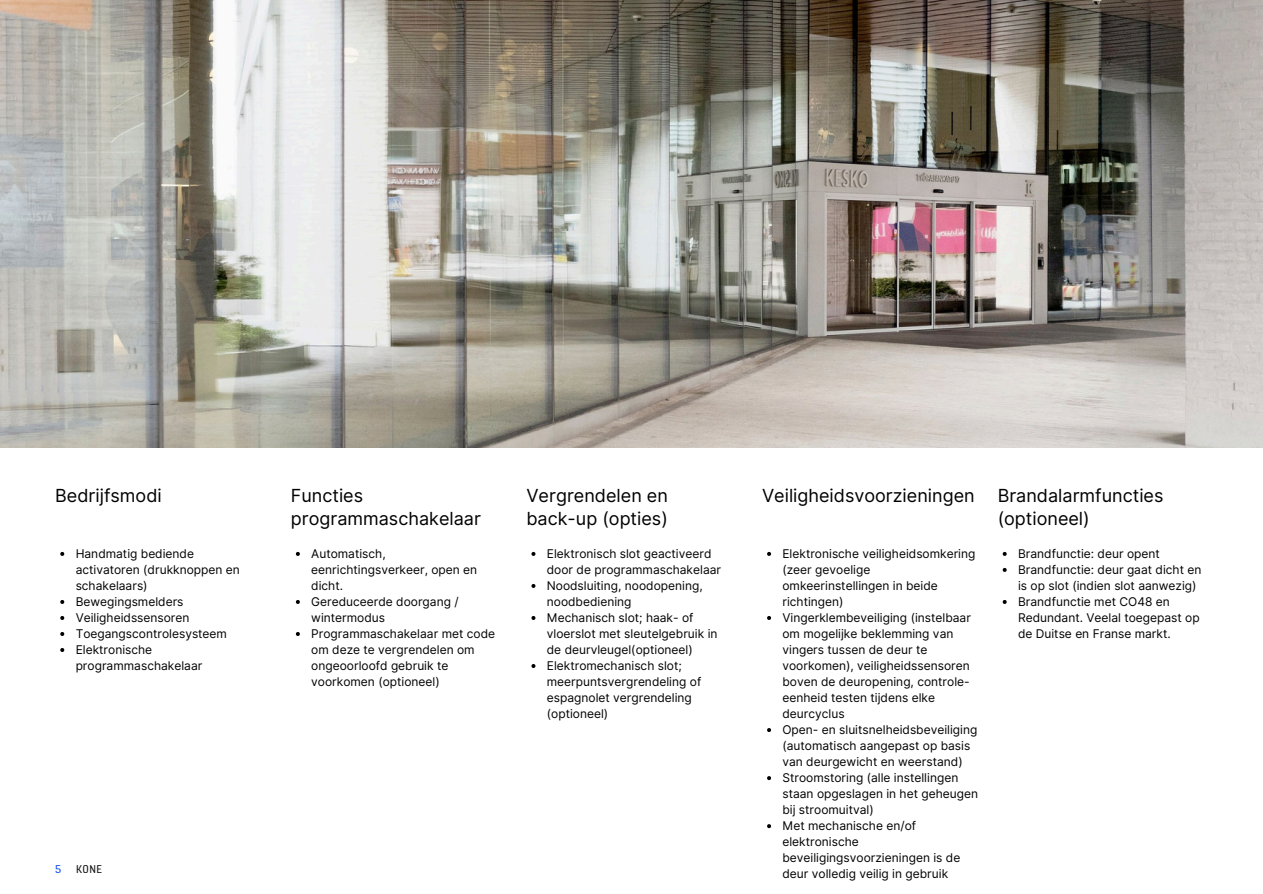
<style>
.page{position:relative;width:1263px;height:894px;background:#fff}
.page>*{position:absolute;margin:0;border:0;box-sizing:border-box;transform-origin:0 0}
.t1{font:18px/22.5px "Inter";color:#000}
.t2{font:12px/16px "Inter";color:#000}
.t3{font:12px "KONE Information";color:#141414}
.s1{color:#1450f5}
</style>
<div class="page">
<img style="left:0;top:0;width:1263px;height:447px">
<svg style="left:60px;top:551px;width:4px;height:4px"></svg>
<svg style="left:60px;top:600px;width:4px;height:3px"></svg>
<svg style="left:60px;top:616px;width:4px;height:3px"></svg>
<svg style="left:60px;top:632px;width:4px;height:3px"></svg>
<svg style="left:60px;top:648px;width:4px;height:3px"></svg>
<svg style="left:296px;top:551px;width:4px;height:4px"></svg>
<svg style="left:296px;top:600px;width:4px;height:3px"></svg>
<svg style="left:296px;top:632px;width:4px;height:3px"></svg>
<svg style="left:531px;top:551px;width:4px;height:4px"></svg>
<svg style="left:531px;top:583px;width:4px;height:4px"></svg>
<svg style="left:531px;top:616px;width:4px;height:3px"></svg>
<svg style="left:531px;top:664px;width:4px;height:3px"></svg>
<svg style="left:767px;top:551px;width:4px;height:4px"></svg>
<svg style="left:767px;top:616px;width:4px;height:3px"></svg>
<svg style="left:767px;top:728px;width:4px;height:3px"></svg>
<svg style="left:767px;top:776px;width:4px;height:3px"></svg>
<svg style="left:767px;top:824px;width:4px;height:3px"></svg>
<svg style="left:1003px;top:551px;width:4px;height:4px"></svg>
<svg style="left:1003px;top:567px;width:4px;height:4px"></svg>
<svg style="left:1003px;top:600px;width:4px;height:3px"></svg>
<h1 class="t1" style="left:55px;top:484px;width:108px">Bedrijfsmodi</h1>
<h1 class="t1" style="left:291px;top:484px;width:192px">Functies programmaschakelaar</h1>
<h1 class="t1" style="left:526px;top:484px;width:143px">Vergrendelen en back-up (opties)</h1>
<h1 class="t1" style="left:762px;top:484px;width:214px">Veiligheidsvoorzieningen</h1>
<h1 class="t1" style="left:998px;top:484px;width:167px">Brandalarmfuncties (optioneel)</h1>
<p class="t2" style="left:76px;top:545px;width:166px">Handmatig bediende activatoren (drukknoppen en schakelaars)</p>
<p class="t2" style="left:76px;top:593px;width:109px">Bewegingsmelders</p>
<p class="t2" style="left:76px;top:609px;width:115px">Veiligheidssensoren</p>
<p class="t2" style="left:76px;top:625px;width:153px">Toegangscontrolesysteem</p>
<p class="t2" style="left:76px;top:641px;width:128px">Elektronische programmaschakelaar</p>
<p class="t2" style="left:1018px;top:545px;width:143px">Brandfunctie: deur opent</p>
<p class="t2" style="left:1018px;top:561px;width:185px">Brandfunctie: deur gaat dicht en is op slot (indien slot aanwezig)</p>
<p class="t2" style="left:1018px;top:593px;width:183px">Brandfunctie met CO48 en<br>Redundant. Veelal toegepast op de Duitse en Franse markt.</p>
<p class="t2" style="left:311px;top:545px;width:168px">Automatisch, eenrichtingsverkeer, open en dicht.</p>
<h2 class="t2" style="left:311px;top:593px;width:149px">Gereduceerde doorgang / wintermodus</h2>
<p class="t2" style="left:311px;top:625px;width:185px">Programmaschakelaar met code om deze te vergrendelen om ongeoorloofd gebruik te voorkomen (optioneel)</p>
<p class="t2" style="left:547px;top:545px;width:176px">Elektronisch slot geactiveerd door de programmaschakelaar</p>
<p class="t2" style="left:547px;top:577px;width:157px">Noodsluiting, noodopening, noodbediening</p>
<p class="t2" style="left:547px;top:609px;width:172px">Mechanisch slot; haak- of vloerslot met sleutelgebruik in de deurvleugel(optioneel)</p>
<p class="t2" style="left:547px;top:657px;width:156px">Elektromechanisch slot; meerpuntsvergrendeling of espagnolet vergrendeling (optioneel)</p>
<p class="t2" style="left:782px;top:545px;width:195px">Elektronische veiligheidsomkering (zeer gevoelige omkeerinstellingen in beide richtingen)</p>
<p class="t2" style="left:782px;top:609px;width:190px">Vingerklembeveiliging (instelbaar om mogelijke beklemming van vingers tussen de deur te voorkomen), veiligheidssensoren boven de deuropening, controle&shy;eenheid testen tijdens elke deurcyclus</p>
<p class="t2" style="left:782px;top:721px;width:196px">Open- en sluitsnelheidsbeveiliging (automatisch aangepast op basis van deurgewicht en weerstand)</p>
<p class="t2" style="left:782px;top:769px;width:197px">Stroomstoring (alle instellingen staan opgeslagen in het geheugen bij stroomuitval)</p>
<p class="t2" style="left:782px;top:817px;width:179px">Met mechanische en/of elektronische beveiligingsvoorzieningen is de deur volledig veilig in gebruik</p>
<p class="t3" style="left:55px;top:861px;width:48px"><span class="s1">5</span> KONE</p>
</div>
